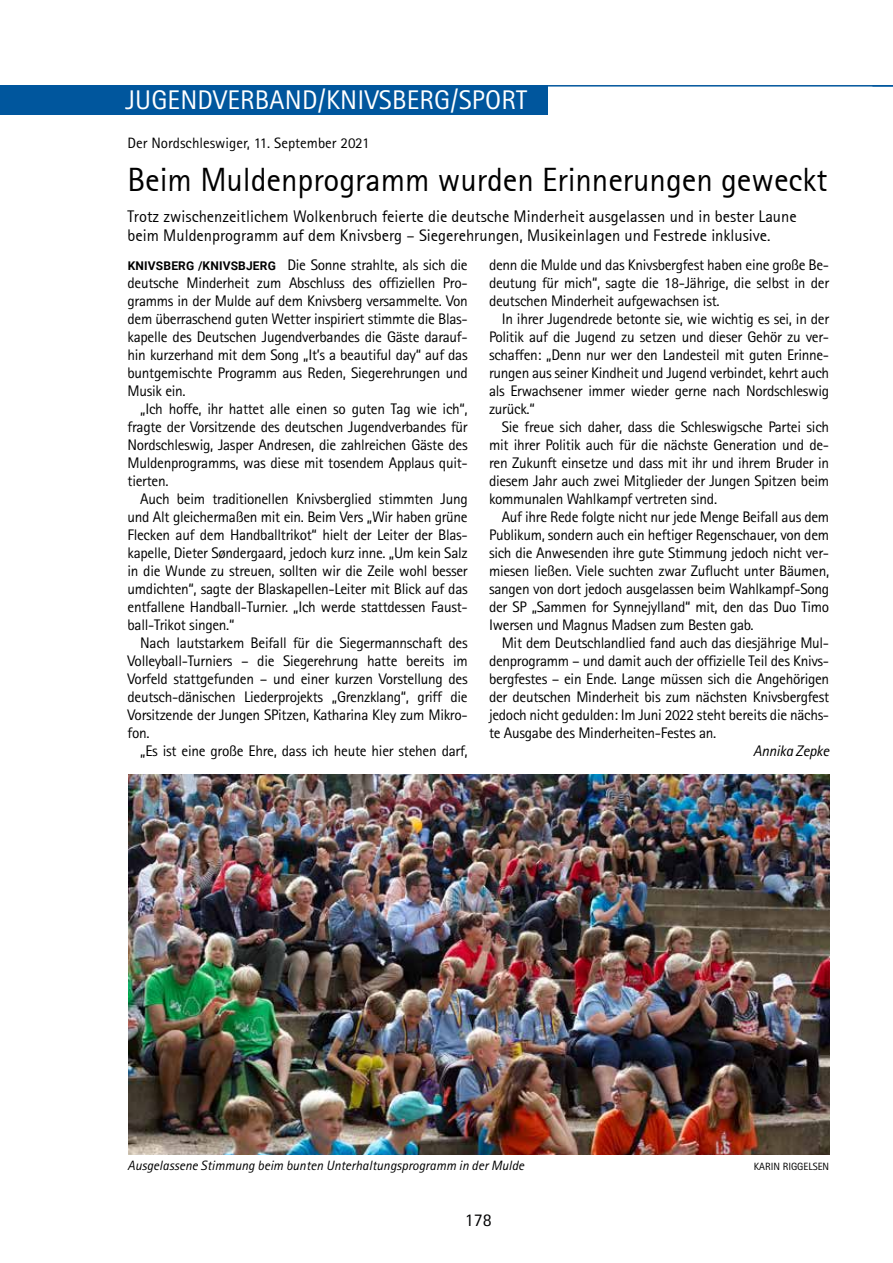
<style>
.page{position:relative;width:893px;height:1263px;background:#fff}
.page>*{position:absolute;margin:0;border:0;box-sizing:border-box;transform-origin:0 0}
.t1{font:33px "Rotis Sans";letter-spacing:-.005em;color:#000}
.t2{font:27px "Rotis Sans Serif";letter-spacing:.01em;color:#fff}
.t3{font:18px "Rotis Sans Serif";color:#020203}
.t4{font:16.5px/19.5px "Rotis Sans";color:#000}
.t5{font:15.3px/18px "Rotis Sans Serif";letter-spacing:-.02em;color:#000;text-align:justify}
.t6{font:italic 15.3px "Rotis Sans Serif";letter-spacing:-.02em;color:#000}
.t7{font:15px "Rotis Sans Serif";color:#000}
.t8{font:italic 13.5px "Rotis Sans Serif";color:#000}
.t9{font:10.5px "Rotis Sans Serif";color:#000}
.s1{font-family:"Roboto";font-weight:700;font-size:12px}
</style>
<div class="page">
<div style="left:0;top:85px;width:547px;height:30px;background:#00569d"></div>
<hr style="left:0;top:85px;width:893px;height:2px;background:#00569d">
<img style="left:129px;top:774px;width:700px;height:380px">
<h2 class="t2" style="left:125px;top:84px;width:403px">JUGENDVERBAND/KNIVSBERG/SPORT</h2>
<p class="t7" style="left:128px;top:134px;width:244px">Der Nordschleswiger, 11. September 2021</p>
<h1 class="t1" style="left:128px;top:160px;width:701px">Beim Muldenprogramm wurden Erinnerungen geweckt</h1>
<p class="t4" style="left:128px;top:206px;width:671px">Trotz zwischenzeitlichem Wolkenbruch feierte die deutsche Minderheit ausgelassen und in bester Laune beim Muldenprogramm auf dem Knivsberg – Siegerehrungen, Musikeinlagen und Festrede inklusive.</p>
<p class="t5" style="left:128px;top:256px;width:342px"><span class="s1">KNIVSBERG /KNIVSBJERG</span> Die Sonne strahlte, als sich die deutsche Minderheit zum Abschluss des offiziellen Pro&shy;gramms in der Mulde auf dem Knivsberg versammelte. Von dem überraschend guten Wetter inspiriert stimmte die Blas&shy;kapelle des Deutschen Jugendverbandes die Gäste darauf&shy;hin kurzerhand mit dem Song „It’s a beautiful day“ auf das buntgemischte Programm aus Reden, Siegerehrungen und Musik ein.</p>
<p class="t5" style="left:128px;top:400px;width:342px;text-indent:13px">„Ich hoffe, ihr hattet alle einen so guten Tag wie ich“, fragte der Vorsitzende des deutschen Jugendverbandes für Nordschleswig, Jasper Andresen, die zahlreichen Gäste des Muldenprogramms, was diese mit tosendem Applaus quit&shy;tierten.</p>
<p class="t5" style="left:128px;top:490px;width:342px;text-indent:13px">Auch beim traditionellen Knivsberglied stimmten Jung und Alt gleichermaßen mit ein. Beim Vers „Wir haben grüne Flecken auf dem Handballtrikot“ hielt der Leiter der Blas&shy;kapelle, Dieter Søndergaard, jedoch kurz inne. „Um kein Salz in die Wunde zu streuen, sollten wir die Zeile wohl besser umdichten“, sagte der Blaskapellen-Leiter mit Blick auf das entfallene Handball-Turnier. „Ich werde stattdessen Faust&shy;ball-Trikot singen.“</p>
<p class="t5" style="left:128px;top:634px;width:342px;text-indent:13px">Nach lautstarkem Beifall für die Siegermannschaft des Volleyball-Turniers – die Siegerehrung hatte bereits im Vorfeld stattgefunden – und einer kurzen Vorstellung des deutsch-dänischen Liederprojekts „Grenzklang“, griff die Vorsitzende der Jungen SPitzen, Katharina Kley zum Mikro&shy;fon.</p>
<p class="t5" style="left:140px;top:742px;width:329px">„Es ist eine große Ehre, dass ich heute hier stehen darf,</p>
<p class="t5" style="left:489px;top:256px;width:342px">denn die Mulde und das Knivsbergfest haben eine große Be&shy;deutung für mich“, sagte die 18-Jährige, die selbst in der deutschen Minderheit aufgewachsen ist.</p>
<p class="t5" style="left:489px;top:310px;width:342px;text-indent:13px">In ihrer Jugendrede betonte sie, wie wichtig es sei, in der Politik auf die Jugend zu setzen und dieser Gehör zu ver&shy;schaffen: „Denn nur wer den Landesteil mit guten Erinne&shy;rungen aus seiner Kindheit und Jugend verbindet, kehrt auch als Erwachsener immer wieder gerne nach Nordschleswig zurück.“</p>
<p class="t5" style="left:489px;top:418px;width:342px;text-indent:13px">Sie freue sich daher, dass die Schleswigsche Partei sich mit ihrer Politik auch für die nächste Generation und de&shy;ren Zukunft einsetze und dass mit ihr und ihrem Bruder in diesem Jahr auch zwei Mitglieder der Jungen Spitzen beim kommunalen Wahlkampf vertreten sind.</p>
<p class="t5" style="left:489px;top:508px;width:342px;text-indent:13px">Auf ihre Rede folgte nicht nur jede Menge Beifall aus dem Publikum, sondern auch ein heftiger Regenschauer, von dem sich die Anwesenden ihre gute Stimmung jedoch nicht ver&shy;miesen ließen. Viele suchten zwar Zuflucht unter Bäumen, sangen von dort jedoch ausgelassen beim Wahlkampf-Song der SP „Sammen for Synnejylland“ mit, den das Duo Timo Iwersen und Magnus Madsen zum Besten gab.</p>
<p class="t5" style="left:489px;top:634px;width:342px;text-indent:13px">Mit dem Deutschlandlied fand auch das diesjährige Mul&shy;denprogramm – und damit auch der offizielle Teil des Knivs&shy;bergfestes – ein Ende. Lange müssen sich die Angehörigen der deutschen Minderheit bis zum nächsten Knivsbergfest jedoch nicht gedulden: Im Juni 2022 steht bereits die nächs&shy;te Ausgabe des Minderheiten-Festes an.</p>
<p class="t6" style="left:753px;top:742px;width:77px">Annika Zepke</p>
<p class="t8" style="left:128px;top:1157px;width:398px">Ausgelassene Stimmung beim bunten Unterhaltungsprogramm in der Mulde</p>
<p class="t9" style="left:754px;top:1160px;width:77px">KARIN RIGGELSEN</p>
<p class="t3" style="left:465px;top:1210px;width:28px">178</p>
</div>
